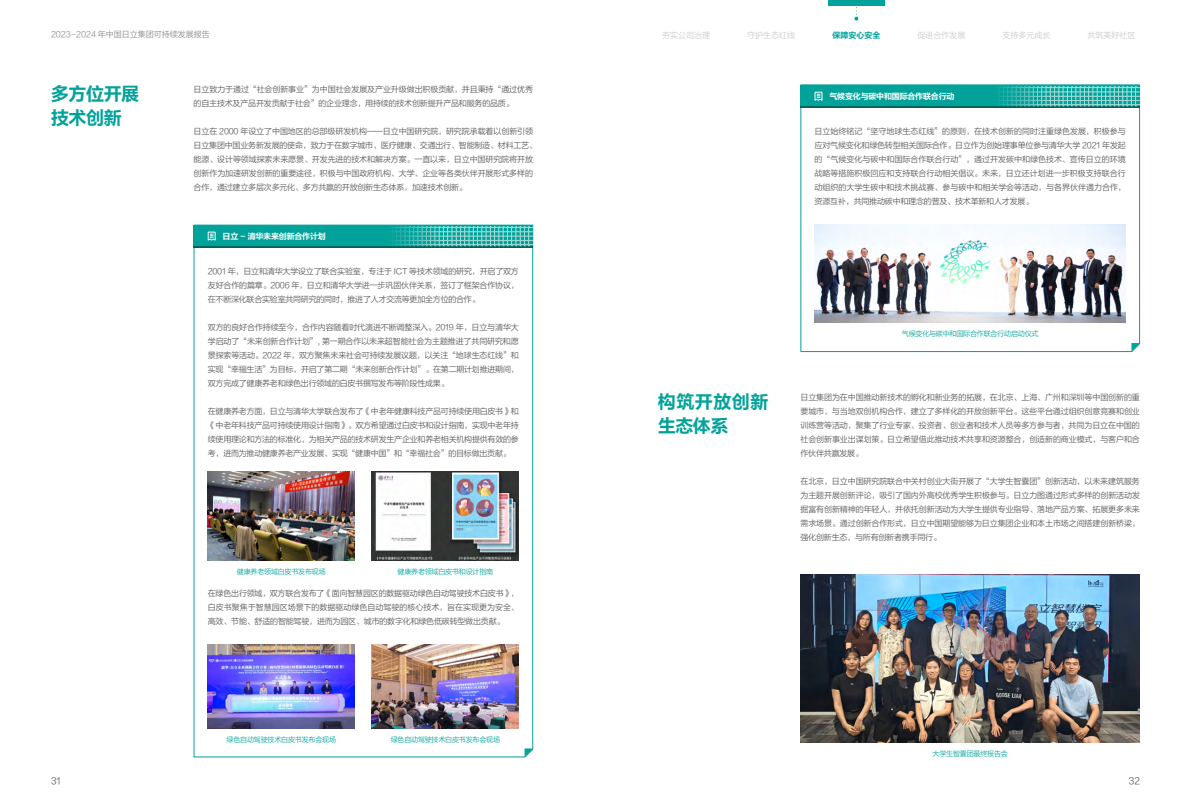
<style>
.page{position:relative;width:1191px;height:808px;background:#fff}
.page>*{position:absolute;margin:0;border:0;box-sizing:border-box;transform-origin:0 0}
.t1{font:18px/24px "FZLTCHJW GB1 0";letter-spacing:.03em;color:#00a29a}
.t2{font:18px/24px "FZLTCHJW GB1 0";letter-spacing:-.025em;color:#00a29a}
.t3{font:9px "FZLTXIHJW GB1 0";color:#595757}
.t4{font:8px/14px "FZLTXIHJW GB1 0";letter-spacing:-.025em;color:#595757;text-align:justify}
.t5{font:8px "FZLTXIHJW GB1 0";color:#c9caca}
.t6{font:8px "FZLTCHJW GB1 0";letter-spacing:-.025em;color:#fff}
.t7{font:8px "FZLTXIHJW GB1 0";color:#898989}
.t8{font:8px "FZLTCHJW GB1 0";color:#00a29a}
.t9{font:7px "FZLTXIHJW GB1 0";letter-spacing:-.025em;color:#00a29a}
</style>
<div class="page">
<div style="left:828px;top:0;width:56px;height:6px;background:#00a29a"></div>
<svg style="left:854px;top:7px;width:4px;height:14px"></svg>
<svg style="left:193px;top:224px;width:341px;height:534px"></svg>
<div style="left:194px;top:225px;width:339px;height:22px;background:#00a29a"></div>
<svg style="left:207px;top:231px;width:9px;height:10px"></svg>
<svg style="left:388px;top:226px;width:146px;height:21px"></svg>
<svg style="left:524px;top:748px;width:9px;height:9px"></svg>
<img style="left:208px;top:645px;width:147px;height:84px">
<img style="left:208px;top:471px;width:147px;height:90px">
<img style="left:372px;top:645px;width:147px;height:84px">
<img style="left:372px;top:471px;width:147px;height:90px">
<svg style="left:800px;top:84px;width:340px;height:268px"></svg>
<div style="left:800px;top:85px;width:340px;height:23px;background:#00a29a"></div>
<svg style="left:814px;top:91px;width:8px;height:10px"></svg>
<svg style="left:994px;top:86px;width:146px;height:21px"></svg>
<svg style="left:1131px;top:343px;width:9px;height:8px"></svg>
<img style="left:814px;top:225px;width:311px;height:98px">
<img style="left:800px;top:575px;width:340px;height:168px">
<p class="t7" style="left:51px;top:30px;width:160px">2023-2024 年中国日立集团可持续发展报告</p>
<p class="t5" style="left:662px;top:31px;width:49px">夯实公司治理</p>
<p class="t5" style="left:747px;top:31px;width:49px">守护生态红线</p>
<p class="t8" style="left:832px;top:31px;width:49px">保障安心安全</p>
<p class="t5" style="left:917px;top:31px;width:49px">促进合作发展</p>
<p class="t5" style="left:1002px;top:31px;width:49px">支持多元成长</p>
<p class="t5" style="left:1087px;top:31px;width:49px">共筑美好社区</p>
<h1 class="t2" style="left:51px;top:83px;width:90px">多方位开展技术创新</h1>
<p class="t4" style="left:194px;top:82px;width:341px">日立致力于通过“社会创新事业”为中国社会发展及产业升级做出积极贡献，并且秉持“通过优秀的自主技术及产品开发贡献于社会”的企业理念，用持续的技术创新提升产品和服务的品质。</p>
<p class="t4" style="left:194px;top:124px;width:345px;text-align:left">日立在 2000 年设立了中国地区的总部级研发机构——日立中国研究院，研究院承载着以创新引领日立集团中国业务新发展的使命，致力于在数字城市、医疗健康、交通出行、智能制造、材料工艺、能源、设计等领域探索未来愿景、开发先进的技术和解决方案。一直以来，日立中国研究院将开放创新作为加速研发创新的重要途径，积极与中国政府机构、大学、企业等各类伙伴开展形式多样的合作，通过建立多层次多元化、多方共赢的开放创新生态体系，加速技术创新。</p>
<p class="t6" style="left:223px;top:232px;width:105px">日立 - 清华未来创新合作计划</p>
<p class="t4" style="left:208px;top:264px;width:313px">2001 年，日立和清华大学设立了联合实验室，专注于 ICT 等技术领域的研究，开启了双方友好合作的篇章。2006 年，日立和清华大学进一步巩固伙伴关系，签订了框架合作协议，在不断深化联合实验室共同研究的同时，推进了人才交流等更加全方位的合作。</p>
<p class="t4" style="left:208px;top:320px;width:313px">双方的良好合作持续至今，合作内容随着时代演进不断调整深入。2019 年，日立与清华大学启动了“未来创新合作计划”, 第一期合作以未来超智能社会为主题推进了共同研究和愿景探索等活动。2022 年，双方聚焦未来社会可持续发展议题，以关注“地球生态红线”和实现“幸福生活”为目标，开启了第二期“未来创新合作计划”。在第二期计划推进期间，双方完成了健康养老和绿色出行领域的白皮书撰写发布等阶段性成果。</p>
<p class="t4" style="left:208px;top:404px;width:312px">在健康养老方面，日立与清华大学联合发布了《中老年健康科技产品可持续使用白皮书》和《中老年科技产品可持续使用设计指南》。双方希望通过白皮书和设计指南，实现中老年持续使用理论和方法的标准化，为相关产品的技术研发生产企业和养老相关机构提供有效的参考，进而为推动健康养老产业发展、实现“健康中国”和“幸福社会”的目标做出贡献。</p>
<p class="t9" style="left:237px;top:568px;width:90px">健康养老领域白皮书发布现场</p>
<p class="t9" style="left:397px;top:568px;width:97px">健康养老领域白皮书和设计指南</p>
<p class="t4" style="left:208px;top:586px;width:313px">在绿色出行领域，双方联合发布了《面向智慧园区的数据驱动绿色自动驾驶技术白皮书》，白皮书聚焦于智慧园区场景下的数据驱动绿色自动驾驶的核心技术，旨在实现更为安全、高效、节能、舒适的智能驾驶，进而为园区、城市的数字化和绿色低碳转型做出贡献。</p>
<p class="t9" style="left:227px;top:736px;width:111px">绿色自动驾驶技术白皮书发布会现场</p>
<p class="t9" style="left:391px;top:736px;width:111px">绿色自动驾驶技术白皮书发布会现场</p>
<p class="t6" style="left:829px;top:92px;width:126px">气候变化与碳中和国际合作联合行动</p>
<p class="t4" style="left:814px;top:124px;width:313px">日立始终铭记“坚守地球生态红线”的原则，在技术创新的同时注重绿色发展，积极参与应对气候变化和绿色转型相关国际合作。日立作为创始理事单位参与清华大学 2021 年发起的“气候变化与碳中和国际合作联合行动”，通过开发碳中和绿色技术、宣传日立的环境战略等措施积极回应和支持联合行动相关倡议。未来，日立还计划进一步积极支持联合行动组织的大学生碳中和技术挑战赛、参与碳中和相关学会等活动，与各界伙伴通力合作，资源互补，共同推动碳中和理念的普及、技术革新和人才发展。</p>
<p class="t9" style="left:902px;top:330px;width:138px">气候变化与碳中和国际合作联合行动启动仪式</p>
<h1 class="t1" style="left:658px;top:391px;width:112px">构筑开放创新生态体系</h1>
<p class="t4" style="left:800px;top:390px;width:341px">日立集团为在中国推动新技术的孵化和新业务的拓展，在北京、上海、广州和深圳等中国创新的重要城市，与当地双创机构合作，建立了多样化的开放创新平台。这些平台通过组织创意竞赛和创业训练营等活动，聚集了行业专家、投资者、创业者和技术人员等多方参与者，共同为日立在中国的社会创新事业出谋划策。日立希望借此推动技术共享和资源整合，创造新的商业模式，与客户和合作伙伴共赢发展。</p>
<p class="t4" style="left:800px;top:474px;width:341px">在北京，日立中国研究院联合中关村创业大街开展了“大学生智囊团”创新活动，以未来建筑服务为主题开展创新评论，吸引了国内外高校优秀学生积极参与。日立力图通过形式多样的创新活动发掘富有创新精神的年轻人，并依托创新活动为大学生提供专业指导、落地产品方案、拓展更多未来需求场景。通过创新合作形式，日立中国期望能够为日立集团企业和本土市场之间搭建创新桥梁，强化创新生态，与所有创新者携手同行。</p>
<p class="t9" style="left:932px;top:750px;width:77px">大学生智囊团最终报告会</p>
<p class="t3" style="left:51px;top:776px;width:12px">31</p>
<p class="t3" style="left:1128px;top:776px;width:13px">32</p>
</div>
